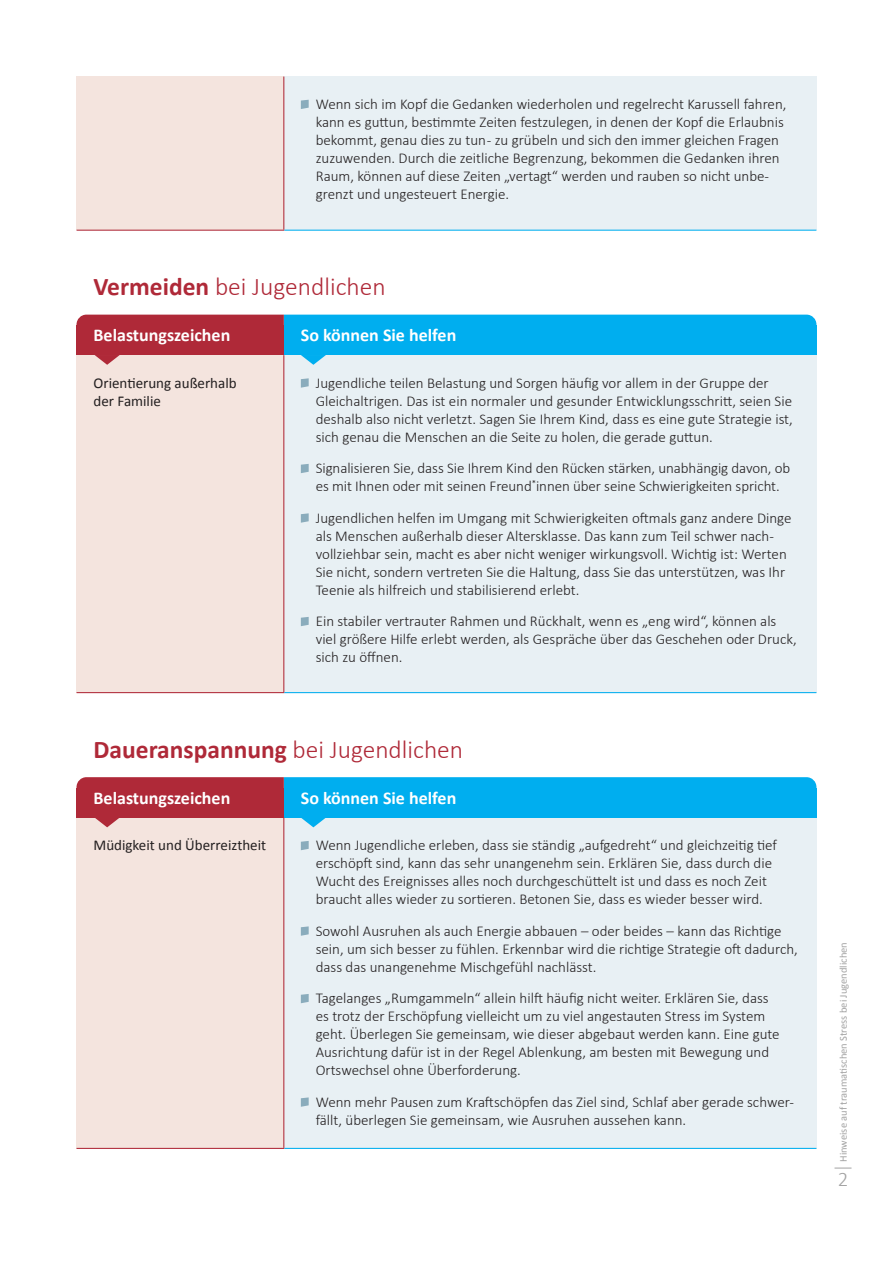
<style>
.page{position:relative;width:893px;height:1263px;background:#fff}
.page>*{position:absolute;margin:0;border:0;box-sizing:border-box;transform-origin:0 0}
.t1{font:700 25.5px "Calibri";color:#af2938}
.t2{font:300 25.5px "Calibri";color:#af2938}
.t3{font:300 21px "Calibri";color:#a3a3a3}
.t4{font:700 18px "Calibri";color:#fff}
.t5{font:300 15px/18px "Calibri";color:#231f20}
.t6{font:15px/18px "Calibri";color:#231f20}
.t7{font:10.5px "Calibri";color:#a3a3a3}
.s1{font-weight:700}
.s2{font-weight:300}
</style>
<div class="page">
<div style="left:77px;top:77px;width:207px;height:153px;background:#f4e4de"></div>
<div style="left:284px;top:77px;width:532px;height:153px;background:#e8f0f4"></div>
<hr style="left:283px;top:77px;width:1px;height:153px;background:#af2938">
<hr style="left:77px;top:230px;width:207px;height:1px;background:#af2938">
<hr style="left:284px;top:230px;width:532px;height:1px;background:#00aeef">
<svg style="left:301px;top:100px;width:8px;height:9px"></svg>
<svg style="left:77px;top:315px;width:739px;height:10px"></svg>
<div style="left:77px;top:325px;width:207px;height:30px;background:#af2938"></div>
<div style="left:284px;top:325px;width:532px;height:30px;background:#00aeef"></div>
<div style="left:77px;top:355px;width:207px;height:338px;background:#f4e4de"></div>
<div style="left:284px;top:355px;width:532px;height:338px;background:#e8f0f4"></div>
<hr style="left:283px;top:355px;width:1px;height:337px;background:#af2938">
<hr style="left:77px;top:692px;width:207px;height:1px;background:#af2938">
<hr style="left:284px;top:692px;width:532px;height:1px;background:#00aeef">
<svg style="left:301px;top:378px;width:8px;height:10px"></svg>
<svg style="left:301px;top:464px;width:8px;height:9px"></svg>
<svg style="left:301px;top:513px;width:8px;height:10px"></svg>
<svg style="left:301px;top:617px;width:8px;height:9px"></svg>
<svg style="left:95px;top:355px;width:25px;height:10px"></svg>
<svg style="left:301px;top:355px;width:25px;height:10px"></svg>
<svg style="left:77px;top:777px;width:739px;height:11px"></svg>
<div style="left:77px;top:788px;width:207px;height:30px;background:#af2938"></div>
<div style="left:284px;top:788px;width:532px;height:30px;background:#00aeef"></div>
<div style="left:77px;top:818px;width:207px;height:330px;background:#f4e4de"></div>
<div style="left:284px;top:818px;width:532px;height:330px;background:#e8f0f4"></div>
<hr style="left:283px;top:818px;width:1px;height:330px;background:#af2938">
<hr style="left:77px;top:1148px;width:207px;height:1px;background:#af2938">
<hr style="left:284px;top:1148px;width:532px;height:1px;background:#00aeef">
<svg style="left:301px;top:841px;width:8px;height:9px"></svg>
<svg style="left:301px;top:926px;width:8px;height:10px"></svg>
<svg style="left:301px;top:994px;width:8px;height:9px"></svg>
<svg style="left:301px;top:1097px;width:8px;height:10px"></svg>
<svg style="left:95px;top:818px;width:24px;height:9px"></svg>
<svg style="left:301px;top:818px;width:25px;height:9px"></svg>
<svg style="left:834px;top:1168px;width:17px;height:1px"></svg>
<p class="t5" style="left:316px;top:95px;width:472px">Wenn sich im Kopf die Gedanken wiederholen und regelrecht Karussell fahren, kann es guttun, bestimmte Zeiten festzulegen, in denen der Kopf die Erlaubnis bekommt, genau dies zu tun - zu grübeln und sich den immer gleichen Fragen zuzuwenden. Durch die zeitliche Begrenzung, bekommen die Gedanken ihren Raum, können auf diese Zeiten „vertagt“ werden und rauben so nicht unbe&shy;grenzt und ungesteuert Energie.</p>
<h1 class="t2" style="left:94px;top:271px;width:294px"><span class="s1">Vermeiden</span> bei Jugendlichen</h1>
<p class="t4" style="left:94px;top:324px;width:138px">Belastungszeichen</p>
<p class="t4" style="left:301px;top:324px;width:157px">So können Sie helfen</p>
<p class="t6" style="left:94px;top:373px;width:145px">Orientierung außerhalb der Familie</p>
<p class="t5" style="left:316px;top:374px;width:479px">Jugendliche teilen Belastung und Sorgen häufig vor allem in der Gruppe der Gleichaltrigen. Das ist ein normaler und gesunder Entwicklungsschritt, seien Sie deshalb also nicht verletzt. Sagen Sie Ihrem Kind, dass es eine gute Strategie ist, sich genau die Menschen an die Seite zu holen, die gerade guttun.</p>
<p class="t5" style="left:316px;top:459px;width:476px">Signalisieren Sie, dass Sie Ihrem Kind den Rücken stärken, unabhängig davon, ob es mit Ihnen oder mit seinen Freund<sup>*</sup>innen über seine Schwierigkeiten spricht.</p>
<p class="t5" style="left:316px;top:509px;width:477px">Jugendlichen helfen im Umgang mit Schwierigkeiten oftmals ganz andere Dinge als Menschen außerhalb dieser Altersklasse. Das kann zum Teil schwer nach&shy;vollziehbar sein, macht es aber nicht weniger wirkungsvoll. Wichtig ist: Werten Sie nicht, sondern vertreten Sie die Haltung, dass Sie das unterstützen, was Ihr Teenie als hilfreich und stabilisierend erlebt.</p>
<p class="t5" style="left:316px;top:612px;width:482px">Ein stabiler vertrauter Rahmen und Rückhalt, wenn es „eng wird“, können als viel größere Hilfe erlebt werden, als Gespräche über das Geschehen oder Druck, sich zu öffnen.</p>
<h1 class="t1" style="left:94px;top:734px;width:371px">Daueranspannung <span class="s2">bei Jugendlichen</span></h1>
<p class="t4" style="left:94px;top:786px;width:138px">Belastungszeichen</p>
<p class="t4" style="left:301px;top:786px;width:157px">So können Sie helfen</p>
<p class="t6" style="left:94px;top:836px;width:174px">Müdigkeit und Überreiztheit</p>
<p class="t5" style="left:316px;top:836px;width:463px">Wenn Jugendliche erleben, dass sie ständig „aufgedreht“ und gleichzeitig tief erschöpft sind, kann das sehr unangenehm sein. Erklären Sie, dass durch die Wucht des Ereignisses alles noch durchgeschüttelt ist und dass es noch Zeit braucht alles wieder zu sortieren. Betonen Sie, dass es wieder besser wird.</p>
<p class="t5" style="left:316px;top:922px;width:484px">Sowohl Ausruhen als auch Energie abbauen – oder beides – kann das Richtige sein, um sich besser zu fühlen. Erkennbar wird die richtige Strategie oft dadurch, dass das unangenehme Mischgefühl nachlässt.</p>
<p class="t5" style="left:316px;top:989px;width:465px">Tagelanges „Rumgammeln“ allein hilft häufig nicht weiter. Erklären Sie, dass es trotz der Erschöpfung vielleicht um zu viel angestauten Stress im System geht. Überlegen Sie gemeinsam, wie dieser abgebaut werden kann. Eine gute Ausrichtung dafür ist in der Regel Ablenkung, am besten mit Bewegung und Ortswechsel ohne Überforderung.</p>
<p class="t5" style="left:316px;top:1093px;width:480px">Wenn mehr Pausen zum Kraftschöpfen das Ziel sind, Schlaf aber gerade schwer&shy;fällt, überlegen Sie gemeinsam, wie Ausruhen aussehen kann.</p>
<p class="t7" style="left:836px;top:1162px;width:221px;rotate:-90deg">Hinweise auf traumatischen Stress bei Jugendlichen</p>
<h2 class="t3" style="left:838px;top:1166px;width:12px">2</h2>
</div>
